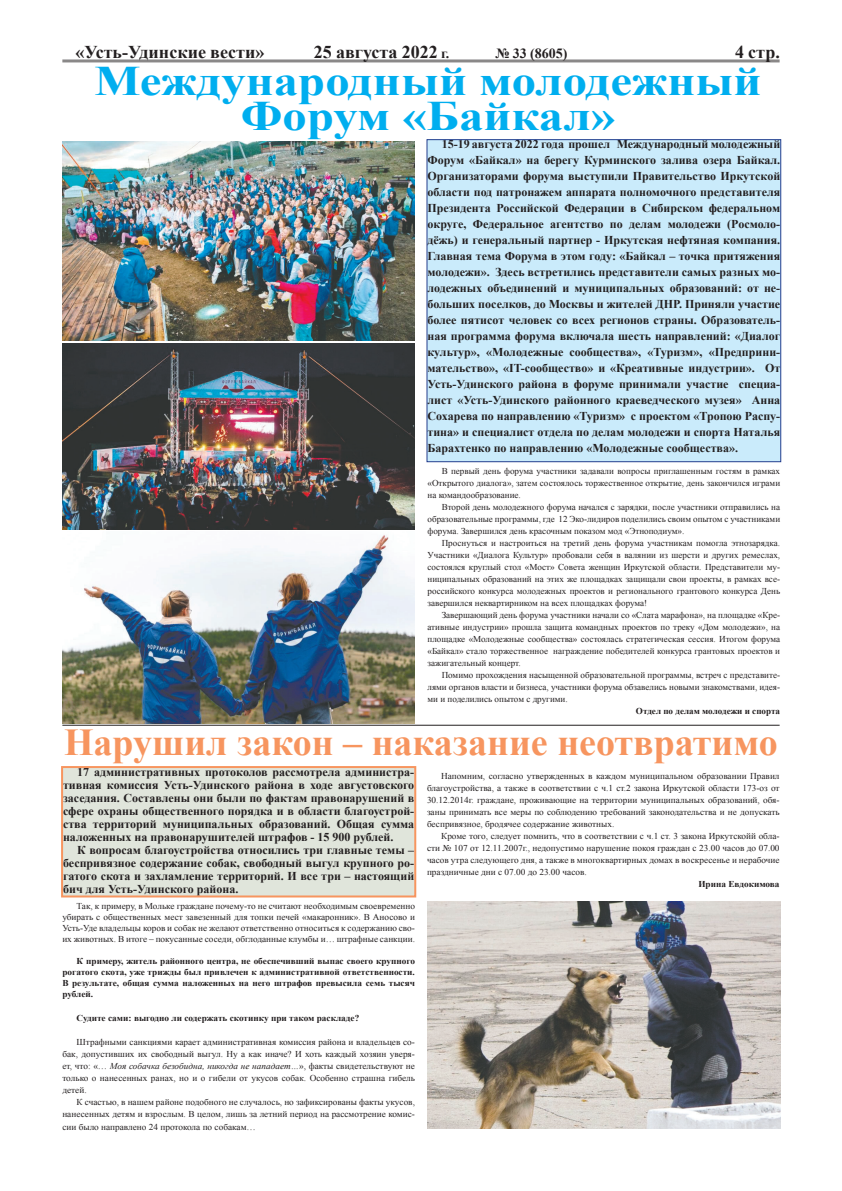
<style>
.page{position:relative;width:842px;height:1191px;background:#fff}
.page>*{position:absolute;margin:0;border:0;box-sizing:border-box;transform-origin:0 0}
.t1{font:700 42px "Times New Roman";color:#00aeef;scale:1.16 1}
.t2{font:700 38px "Times New Roman";color:#f7955f}
.t3{font:700 18px "Times New Roman";color:#231f20}
.t4{font:700 14px "Times New Roman";color:#231f20}
.t5{font:700 12px/16px "Times New Roman";color:#231f20;text-align:justify}
.t6{font:9px/12px "Times New Roman";color:#231f20;text-align:justify}
.t7{font:700 9px/11px "Times New Roman";color:#231f20;text-align:justify}
.s1{font-size:14px}
.s2{font-style:italic}
</style>
<div class="page">
<hr style="left:62px;top:59px;width:718px;height:3px;background:#231f20">
<div style="left:427px;top:140px;width:354px;height:322px;background:#caebfb"></div>
<div style="left:426px;top:139px;width:355px;height:323px;border:1px solid #253f8e"></div>
<img style="left:62px;top:142px;width:353px;height:199px">
<img style="left:62px;top:344px;width:353px;height:185px">
<img style="left:62px;top:535px;width:353px;height:189px">
<hr style="left:62px;top:724px;width:718px;height:1px;background:#231f20">
<div style="left:62px;top:767px;width:353px;height:129px;background:#e0e5db"></div>
<div style="left:61px;top:766px;width:355px;height:131px;border:2px solid #f7955f"></div>
<img style="left:427px;top:901px;width:353px;height:227px">
<p class="t3" style="left:75px;top:40px;width:190px">«Усть-Удинские вести»</p>
<p class="t3" style="left:314px;top:40px;width:137px">25 августа 2022 <span class="s1">г.</span></p>
<p class="t4" style="left:496px;top:44px;width:73px">№ 33 (8605)</p>
<p class="t3" style="left:735px;top:40px;width:46px">4 стр.</p>
<p class="t1" style="left:94px;top:52px;width:577px">Международный молодежный</p>
<p class="t1" style="left:241px;top:87px;width:324px">Форум «Байкал»</p>
<p class="t5" style="left:427px;top:136px;width:354px;text-indent:14px">15-19 августа 2022 года прошел Международный молодежный Форум «Байкал» на берегу Курминского залива озера Байкал.<br>Организаторами форума выступили Правительство Иркутской области под патронажем аппарата полномочного представителя Президента Российской Федерации в Сибирском федеральном округе, Федеральное агентство по делам молодежи (Росмоло&shy;дёжь) и генеральный партнер - Иркутская нефтяная компания.<br>Главная тема Форума в этом году: «Байкал – точка притяжения молодежи». Здесь встретились представители самых разных мо&shy;лодежных объединений и муниципальных образований: от не&shy;больших поселков, до Москвы и жителей ДНР. Приняли участие более пятисот человек со всех регионов страны. Образователь&shy;ная программа форума включала шесть направлений: «Диалог культур», «Молодежные сообщества», «Туризм», «Предприни&shy;мательство», «IT-сообщество» и «Креативные индустрии». От Усть-Удинского района в форуме принимали участие специа&shy;лист «Усть-Удинского районного краеведческого музея» Анна Сохарева по направлению «Туризм» с проектом «Тропою Распу&shy;тина» и специалист отдела по делам молодежи и спорта Наталья Барахтенко по направлению «Молодежные сообщества».</p>
<p class="t6" style="left:427px;top:465px;width:354px;text-indent:14px">В первый день форума участники задавали вопросы приглашенным гостям в рамках «Открытого диалога», затем состоялось торжественное открытие, день закончился играми на командообразование.</p>
<p class="t6" style="left:427px;top:501px;width:354px;text-indent:14px">Второй день молодежного форума начался с зарядки, после участники отправились на образовательные программы, где 12 Эко-лидиров поделились своим опытом с участниками форума. Завершился день красочным показом мод «Этноподиум».</p>
<p class="t6" style="left:427px;top:537px;width:354px;text-indent:14px">Проснуться и настроиться на третий день форума участникам помогла этнозарядка.<br>Участники «Диалога Культур» пробовали себя в валянии из шерсти и других ремеслах, состоялся круглый стол «Мост» Совета женщин Иркутской области. Представители му&shy;ниципальных образований на этих же площадках защищали свои проекты, в рамках все&shy;российского конкурса молодежных проектов и регионального грантового конкурса День завершился неквартирником на всех площадках форума!</p>
<p class="t6" style="left:427px;top:609px;width:354px;text-indent:14px">Завершающий день форума участники начали со «Слата марафона», на площадке «Кре&shy;ативные индустрии» прошла защита командных проектов по треку «Дом молодежи», на площадке «Молодежные сообщества» состоялась стратегическая сессия. Итогом форума «Байкал» стало торжественное награждение победителей конкурса грантовых проектов и зажигательный концерт.</p>
<p class="t6" style="left:427px;top:669px;width:354px;text-indent:14px">Помимо прохождения насыщенной образовательной программы, встреч с представите&shy;лями органов власти и бизнеса, участники форума обзавелись новыми знакомствами, идея&shy;ми и поделились опытом с другими.</p>
<p class="t7" style="left:636px;top:705px;width:146px">Отдел по делам молодежи и спорта</p>
<p class="t2" style="left:64px;top:715px;width:715px">Нарушил закон – наказание неотвратимо</p>
<p class="t5" style="left:63px;top:765px;width:353px;line-height:13px;text-indent:14px">17 административных протоколов рассмотрела администра&shy;тивная комиссия Усть-Удинского района в ходе августовского заседания. Составлены они были по фактам правонарушений в сфере охраны общественного порядка и в области благоустрой&shy;ства территорий муниципальных образований. Общая сумма наложенных на правонарушителей штрафов - 15 900 рублей.</p>
<p class="t5" style="left:63px;top:843px;width:353px;line-height:13px;text-indent:14px">К вопросам благоустройства относились три главные темы – беспривязное содержание собак, свободный выгул крупного ро&shy;гатого скота и захламление территорий. И все три – настоящий бич для Усть-Удинского района.</p>
<p class="t6" style="left:427px;top:769px;width:354px;text-indent:14px">Напомним, согласно утвержденных в каждом муниципальном образовании Правил благоустройства, а также в соответствии с ч.1 ст.2 закона Иркутской области 173-оз от 30.12.2014г. граждане, проживающие на территории муниципальных образований, обя&shy;заны принимать все меры по соблюдению требований законодательства и не допускать беспривязное, бродячее содержание животных.</p>
<p class="t6" style="left:427px;top:829px;width:354px;text-indent:14px">Кроме того, следует помнить, что в соответствии с ч.1 ст. 3 закона Иркутскойй обла&shy;сти № 107 от 12.11.2007г., недопустимо нарушение покоя граждан с 23.00 часов до 07.00 часов утра следующего дня, а также в многоквартирных домах в воскресенье и нерабочие праздничные дни с 07.00 до 23.00 часов.</p>
<p class="t7" style="left:698px;top:878px;width:83px">Ирина Евдокимова</p>
<p class="t6" style="left:62px;top:900px;width:354px;line-height:11px;text-indent:14px">Так, к примеру, в Мольке граждане почему-то не считают необходимым своевременно убирать с общественных мест завезенный для топки печей «макаронник». В Аносово и Усть-Уде владельцы коров и собак не желают ответственно относиться к содержанию сво&shy;их животных. В итоге – покусанные соседи, обглоданные клумбы и… штрафные санкции.</p>
<p class="t7" style="left:62px;top:955px;width:354px;text-indent:14px">К примеру, житель районного центра, не обеспечивший выпас своего крупного рогатого скота, уже трижды был привлечен к административной ответственности.<br>В результате, общая сумма наложенных на него штрафов превысила семь тысяч рублей.</p>
<p class="t7" style="left:77px;top:1012px;width:284px">Судите сами: выгодно ли содержать скотинку при таком раскладе?</p>
<p class="t6" style="left:62px;top:1036px;width:354px;text-indent:14px">Штрафными санкциями карает административная комиссия района и владельцев со&shy;бак, допустивших их свободный выгул. Ну а как иначе? И хоть каждый хозяин уверя&shy;ет, что: «… <span class="s2">Моя собачка безобидна, никогда не нападает…</span>», факты свидетельствуют не только о нанесенных ранах, но и о гибели от укусов собак. Особенно страшна гибель детей.</p>
<p class="t6" style="left:62px;top:1096px;width:354px;text-indent:14px">К счастью, в нашем районе подобного не случалось, но зафиксированы факты укусов, нанесенных детям и взрослым. В целом, лишь за летний период на рассмотрение комис&shy;сии было направлено 24 протокола по собакам…</p>
</div>
